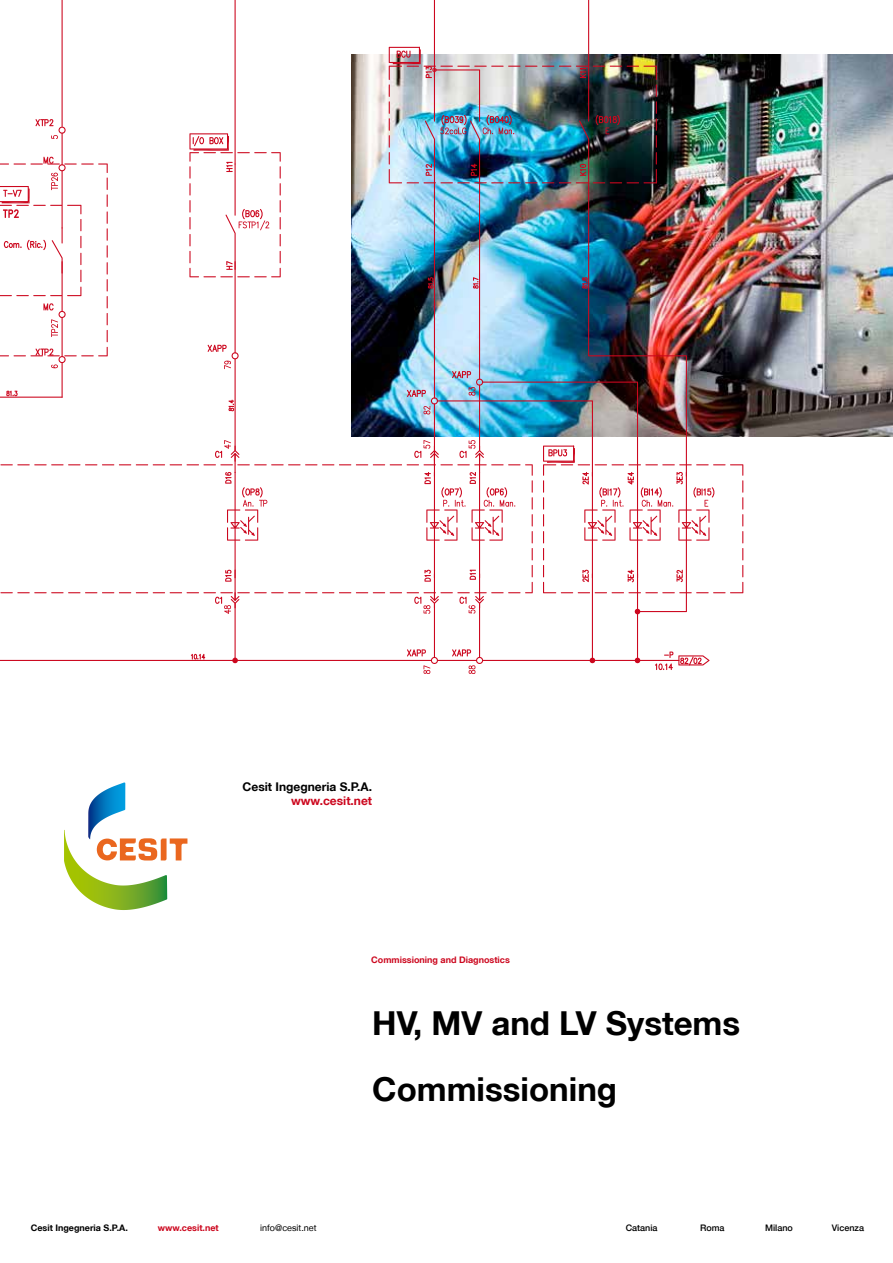
<style>
.page{position:relative;width:893px;height:1263px;background:#fff}
.page>*{position:absolute;margin:0;border:0;box-sizing:border-box;transform-origin:0 0}
.t1{font:700 33px/66px "Helvetica Neue LT";color:#000}
.t2{font:700 12px "Helvetica Neue LT";color:#000}
.t3{font:700 12px "Helvetica Neue LT";color:#cc071e}
.t4{font:700 9px "Helvetica Neue LT";color:#cc071e}
.t5{font:500 9px "Helvetica Neue LT";color:#000}
.t6{font:700 9px "Helvetica Neue LT";color:#000}
.t7{font:9px "Helvetica Neue LT";color:#000}
</style>
<div class="page">
<svg style="left:64px;top:782px;width:123px;height:128px"></svg>
<img style="left:715px;top:54px;width:178px;height:383px">
<svg style="left:709px;top:464px;width:34px;height:197px"></svg>
<img style="left:468px;top:54px;width:241px;height:616px">
<svg style="left:423px;top:665px;width:8px;height:9px"></svg>
<svg style="left:469px;top:665px;width:7px;height:9px"></svg>
<img style="left:0;top:0;width:679px;height:661px">
<svg style="left:0;top:0;width:515px;height:614px"></svg>
<h2 class="t2" style="left:243px;top:779px;width:131px">Cesit Ingegneria S.P.A.</h2>
<h2 class="t3" style="left:291px;top:794px;width:83px">www.cesit.net</h2>
<p class="t4" style="left:371px;top:954px;width:140px">Commissioning and Diagnostics</p>
<h1 class="t1" style="left:372px;top:990px;width:370px">HV, MV and LV Systems<br>Commissioning</h1>
<p class="t6" style="left:31px;top:1222px;width:99px">Cesit Ingegneria S.P.A.</p>
<p class="t4" style="left:158px;top:1222px;width:62px">www.cesit.net</p>
<p class="t7" style="left:260px;top:1222px;width:58px">info@cesit.net</p>
<p class="t5" style="left:626px;top:1222px;width:33px">Catania</p>
<p class="t5" style="left:700px;top:1222px;width:26px">Roma</p>
<p class="t5" style="left:765px;top:1222px;width:29px">Milano</p>
<p class="t5" style="left:832px;top:1222px;width:34px">Vicenza</p>
</div>
